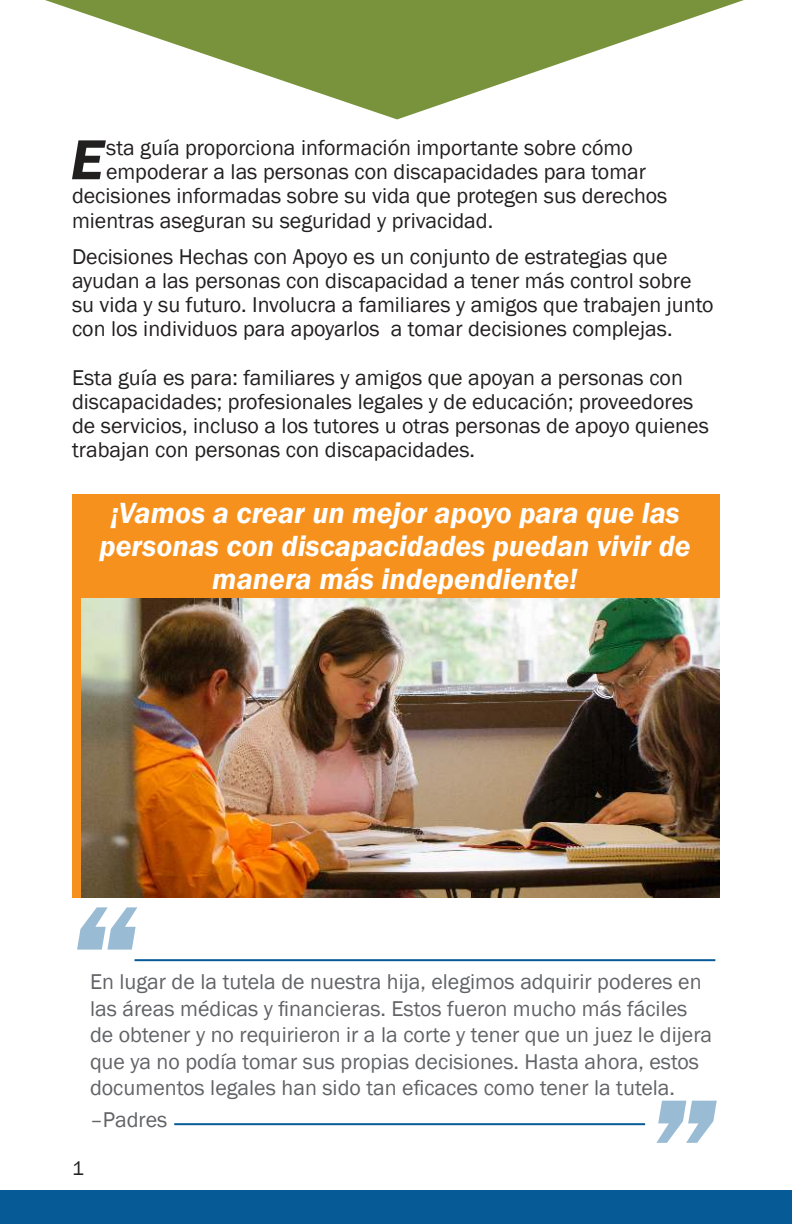
<style>
.page{position:relative;width:792px;height:1224px;background:#fff}
.page>*{position:absolute;margin:0;border:0;box-sizing:border-box;transform-origin:0 0}
.t1{font:italic 800 148.8px "Franklin Gothic";color:#065b97}
.t2{font:italic 600 58.4px "Franklin Gothic";color:#221f1f}
.t3{font:italic 600 30px/33px "Franklin Gothic";color:#fff;text-align:center}
.t4{font:22px/24.2px "Franklin Gothic";color:#221f1f}
.t5{font:22px/26.4px "Franklin Gothic";color:#626366}
.t6{font:20px "Franklin Gothic";color:#221f1f}
</style>
<div class="page">
<div style="left:72px;top:495px;width:648px;height:132px;background:#f7911d"></div>
<div style="left:0;top:1191px;width:792px;height:33px;background:#065b97"></div>
<svg style="left:45px;top:0;width:699px;height:119px"></svg>
<img style="left:81px;top:598px;width:639px;height:300px">
<hr style="left:135px;top:959px;width:580px;height:2px;background:#065b97">
<hr style="left:174px;top:1123px;width:471px;height:2px;background:#065b97">
<div style="left:72px;top:598px;width:9px;height:300px;background:#f7911d"></div>
<h2 class="t2" style="left:71px;top:135px;width:35px">E</h2>
<p class="t4" style="left:106px;top:137px;width:528px">sta guía proporciona información importante sobre cómo</p>
<p class="t4" style="left:106px;top:161px;width:542px">empoderar a las personas con discapacidades para tomar</p>
<p class="t4" style="left:72px;top:185px;width:597px">decisiones informadas sobre su vida que protegen sus derechos</p>
<p class="t4" style="left:72px;top:209px;width:423px">mientras aseguran su seguridad y privacidad.</p>
<p class="t4" style="left:72px;top:246px;width:643px">Decisiones Hechas con Apoyo es un conjunto de estrategias que ayudan a las personas con discapacidad a tener más control sobre su vida y su futuro. Involucra a familiares y amigos que trabajen junto con los individuos para apoyarlos a tomar decisiones complejas.</p>
<p class="t4" style="left:72px;top:367px;width:638px">Esta guía es para: familiares y amigos que apoyan a personas con discapacidades; profesionales legales y de educación; proveedores de servicios, incluso a los tutores u otras personas de apoyo quienes trabajan con personas con discapacidades.</p>
<h3 class="t3" style="left:100px;top:498px;width:593px">¡Vamos a crear un mejor apoyo para que las personas con discapacidades puedan vivir de manera más independiente!</h3>
<h1 class="t1" style="left:66px;top:895px;width:71px">“</h1>
<p class="t5" style="left:90px;top:970px;width:624px">En lugar de la tutela de nuestra hija, elegimos adquirir poderes en las áreas médicas y financieras. Estos fueron mucho más fáciles de obtener y no requirieron ir a la corte y tener que un juez le dijera que ya no podía tomar sus propias decisiones. Hasta ahora, estos documentos legales han sido tan eficaces como tener la tutela.</p>
<p class="t5" style="left:90px;top:1108px;width:79px">–Padres</p>
<h1 class="t1" style="left:728px;top:1155px;width:71px;rotate:-180deg">“</h1>
<p class="t6" style="left:72px;top:1160px;width:13px">1</p>
</div>
